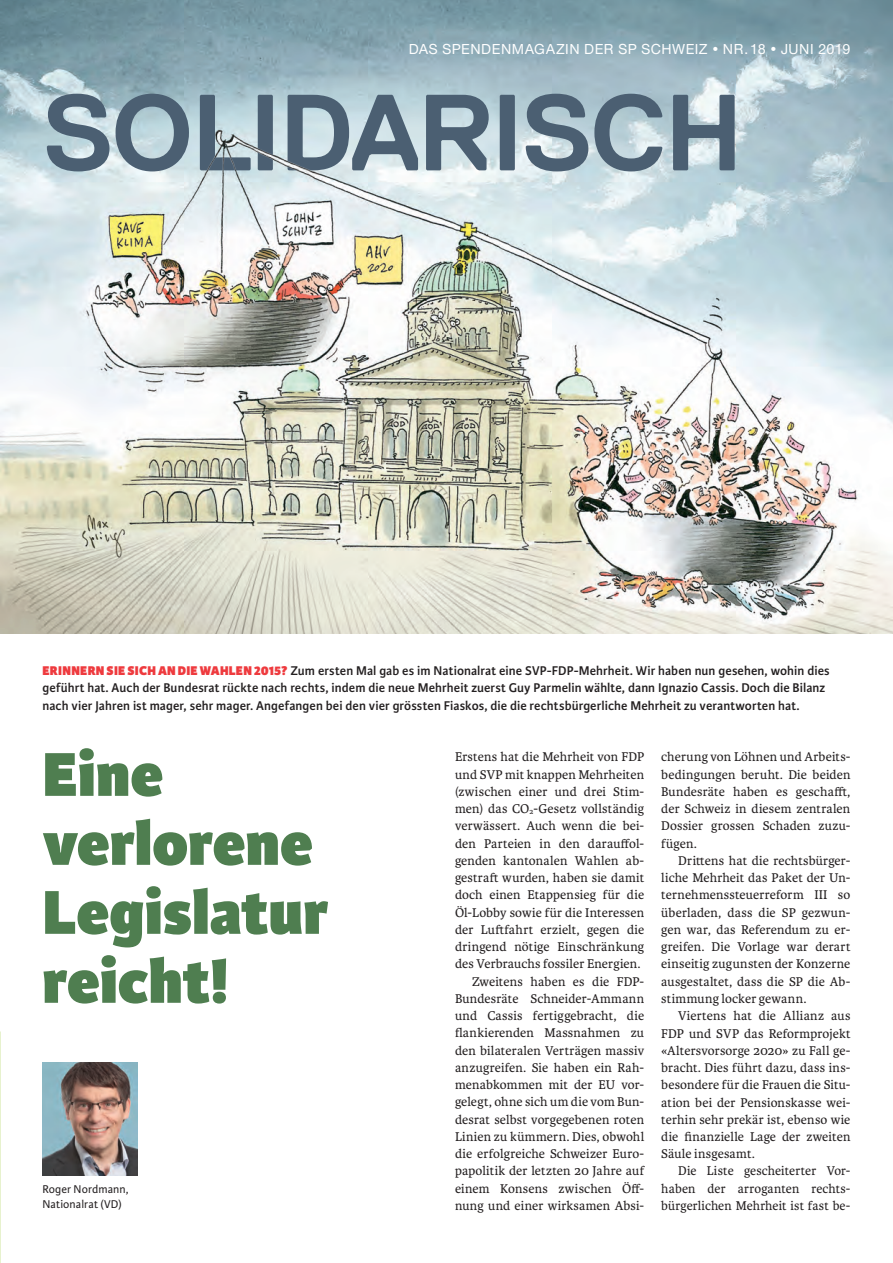
<style>
.page{position:relative;width:893px;height:1263px;background:#fff}
.page>*{position:absolute;margin:0;border:0;box-sizing:border-box;transform-origin:0 0}
.t1{font:700 108px "Replica";letter-spacing:-.025em;color:#4b5f72}
.t2{font:800 66px/69px "Karmina Sans";color:#4f7e50}
.t3{font:500 15px "Nimbus San Nov";letter-spacing:.035em;color:#fff}
.t4{font:13.5px/17.2px "Karmina";letter-spacing:.01em;color:#231f20;text-align:justify}
.t5{font:600 13.5px/17.2px "Karmina Sans";letter-spacing:.005em;color:#231f20}
.t6{font:12px/15px "Karmina Sans";letter-spacing:.01em;color:#231f20}
.s1{font-weight:800;color:#ee3a3e}
</style>
<div class="page">
<img style="left:1px;top:382px;width:892px;height:252px">
<img style="left:0;top:332px;width:1px;height:319px">
<img style="left:0;top:1022px;width:1px;height:241px">
<img style="left:43px;top:1063px;width:94px;height:112px">
<img style="left:0;top:0;width:893px;height:382px">
<p class="t3" style="left:409px;top:40px;width:443px">DAS SPENDENMAGAZIN DER SP SCHWEIZ • NR.18 • JUNI 2019</p>
<h1 class="t1" style="left:43px;top:73px;width:702px">SOLIDARISCH</h1>
<p class="t5" style="left:43px;top:662px;width:789px"><span class="s1">ERINNERN SIE SICH AN DIE WAHLEN 2015?</span> Zum ersten Mal gab es im Nationalrat eine SVP-FDP-Mehrheit. Wir haben nun gesehen, wohin dies geführt hat. Auch der Bundesrat rückte nach rechts, indem die neue Mehrheit zuerst Guy Parmelin wählte, dann Ignazio Cassis. Doch die Bilanz nach vier Jahren ist mager, sehr mager. Angefangen bei den vier grössten Fiaskos, die die rechtsbürgerliche Mehrheit zu verantworten hat.</p>
<h2 class="t2" style="left:43px;top:742px;width:288px">Eine verlorene<br>Legislatur reicht!</h2>
<p class="t4" style="left:455px;top:748px;width:191px;text-align:right">Erstens hat die Mehrheit von FDP und SVP mit knappen Mehrheiten (zwischen einer und drei Stim&shy;men) das CO<sub>2</sub>-Gesetz vollständig verwässert. Auch wenn die bei&shy;den Parteien in den darauffol&shy;genden kantonalen Wahlen ab&shy;gestraft wurden, haben sie damit doch einen Etappensieg für die<br>Öl-Lobby sowie für die Interessen der Luftfahrt erzielt, gegen die dringend nötige Einschränkung des Verbrauchs fossiler Energien.<br>Zweitens haben es die FDP-<br>Bundesräte Schneider-Ammann und Cassis fertiggebracht, die flankierenden Massnahmen zu den bilateralen Verträgen massiv anzugreifen. Sie haben ein Rah&shy;menabkommen mit der EU vor&shy;gelegt, ohne sich um die vom Bun&shy;desrat selbst vorgegebenen roten<br>Linien zu kümmern. Dies, obwohl die erfolgreiche Schweizer Euro&shy;papolitik der letzten 20 Jahre auf einem Konsens zwischen Öff&shy;nung und einer wirksamen Absi-</p>
<p class="t4" style="left:661px;top:749px;width:191px">cherung von Löhnen und Arbeits&shy;bedingungen beruht. Die beiden Bundesräte haben es geschafft, der Schweiz in diesem zentralen Dossier grossen Schaden zuzu&shy;fügen.</p>
<p class="t4" style="left:661px;top:852px;width:191px;text-indent:17px">Drittens hat die rechtsbürger&shy;liche Mehrheit das Paket der Un&shy;ternehmenssteuerreform III so überladen, dass die SP gezwun&shy;gen war, das Referendum zu er&shy;greifen. Die Vorlage war derart einseitig zugunsten der Konzerne ausgestaltet, dass die SP die Ab&shy;stimmung locker gewann.</p>
<p class="t4" style="left:661px;top:1007px;width:191px;text-indent:17px">Viertens hat die Allianz aus FDP und SVP das Reformprojekt «Altersvorsorge 2020» zu Fall ge&shy;bracht. Dies führt dazu, dass ins&shy;besondere für die Frauen die Situ&shy;ation bei der Pensionskasse wei&shy;terhin sehr prekär ist, ebenso wie die finanzielle Lage der zweiten Säule insgesamt.</p>
<p class="t4" style="left:661px;top:1162px;width:191px;text-indent:17px">Die Liste gescheiterter Vor&shy;haben der arroganten rechts&shy;bürgerlichen Mehrheit ist fast be-</p>
<p class="t6" style="left:42px;top:1181px;width:88px">Roger Nordmann,<br>Nationalrat (VD)</p>
</div>
